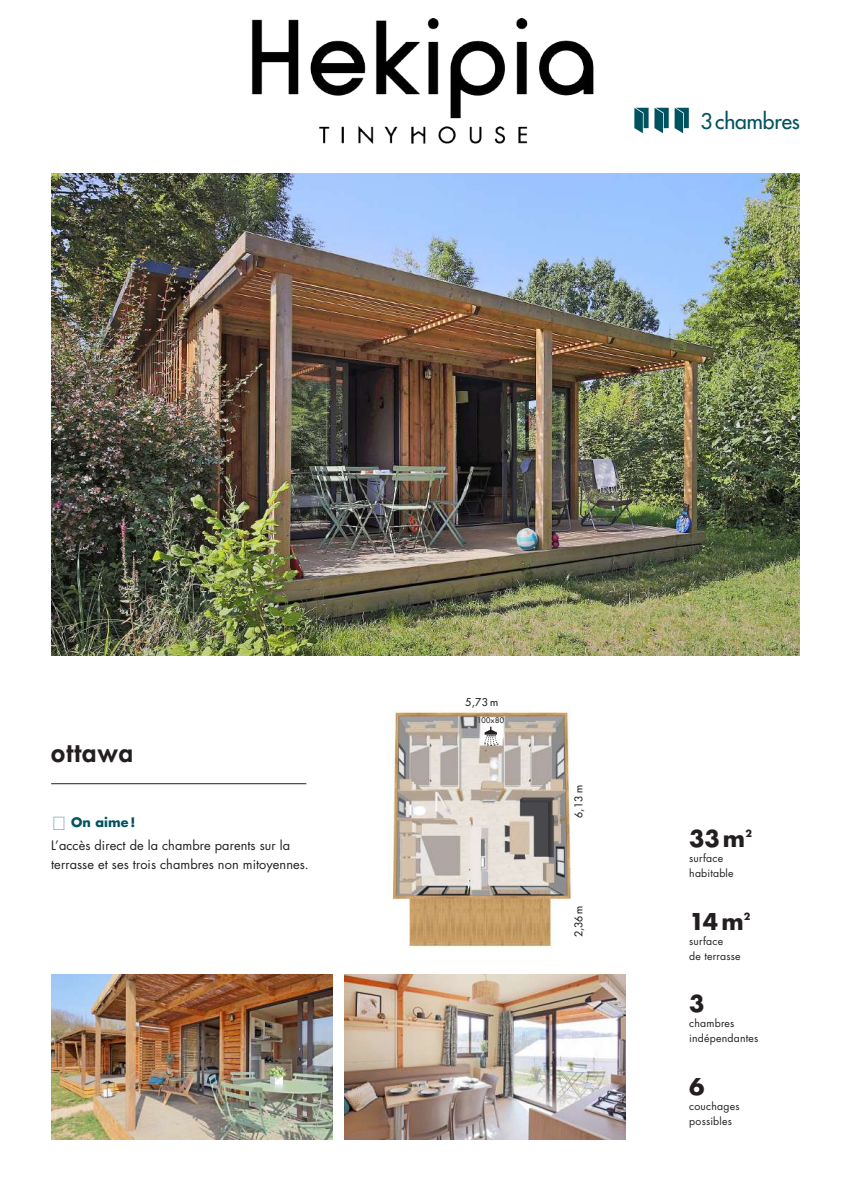
<style>
.page{position:relative;width:851px;height:1191px;background:#fff}
.page>*{position:absolute;margin:0;border:0;box-sizing:border-box;transform-origin:0 0}
.t1{font:800 25.5px "Futura Std";letter-spacing:.04em;color:#231f20}
.t2{font:700 22.5px "Futura";letter-spacing:.06em;color:#231f20}
.t3{font:21px "Futura";letter-spacing:-.005em;color:#00535e}
.t4{font:12.75px/18.8px "Futura Std";letter-spacing:.005em;color:#231f20}
.t5{font:700 12.75px "Futura";letter-spacing:.005em;color:#00535e}
.t6{font:10.5px/15px "Futura Std";letter-spacing:.02em;color:#231f20}
.t7{font:10.5px "Futura";letter-spacing:.04em;color:#231f20}
.t8{font:700 9.6px "Futura";color:#231f20}
.t9{font:7.5px "Futura";letter-spacing:.06em;color:#231f20}
</style>
<div class="page">
<img style="left:388px;top:710px;width:184px;height:238px">
<svg style="left:634px;top:108px;width:14px;height:25px"></svg>
<svg style="left:654px;top:108px;width:14px;height:25px"></svg>
<svg style="left:674px;top:108px;width:14px;height:25px"></svg>
<img style="left:51px;top:174px;width:748px;height:481px">
<img style="left:344px;top:974px;width:281px;height:166px">
<img style="left:51px;top:974px;width:281px;height:166px">
<hr style="left:51px;top:783px;width:255px;height:1px;background:#231f20">
<svg style="left:483px;top:726px;width:15px;height:20px"></svg>
<img style="left:251px;top:18px;width:343px;height:126px">
<h3 class="t3" style="left:700px;top:108px;width:101px">3chambres</h3>
<h1 class="t1" style="left:51px;top:736px;width:83px">ottawa</h1>
<p class="t5" style="left:71px;top:814px;width:66px">On aime!</p>
<p class="t4" style="left:51px;top:836px;width:259px">L’accès direct de la chambre parents sur la terrasse et ses trois chambres non mitoyennes.</p>
<p class="t7" style="left:465px;top:695px;width:34px">5,73 m</p>
<p class="t9" style="left:477px;top:716px;width:28px">100x80</p>
<p class="t7" style="left:572px;top:818px;width:34px;rotate:-90deg">6,13 m</p>
<p class="t7" style="left:572px;top:937px;width:33px;rotate:-90deg">2,36m</p>
<h2 class="t2" style="left:689px;top:824px;width:57px">33m</h2>
<p class="t8" style="left:745px;top:827px;width:8px">2</p>
<p class="t6" style="left:689px;top:851px;width:46px">surface habitable</p>
<h2 class="t2" style="left:689px;top:906px;width:56px">14m</h2>
<p class="t8" style="left:743px;top:910px;width:8px">2</p>
<p class="t6" style="left:689px;top:933px;width:53px">surface<br>de terrasse</p>
<h2 class="t2" style="left:689px;top:989px;width:17px">3</h2>
<p class="t6" style="left:689px;top:1016px;width:71px">chambres indépendantes</p>
<h2 class="t2" style="left:689px;top:1071px;width:17px">6</h2>
<p class="t6" style="left:689px;top:1098px;width:52px">couchages possibles</p>
</div>
